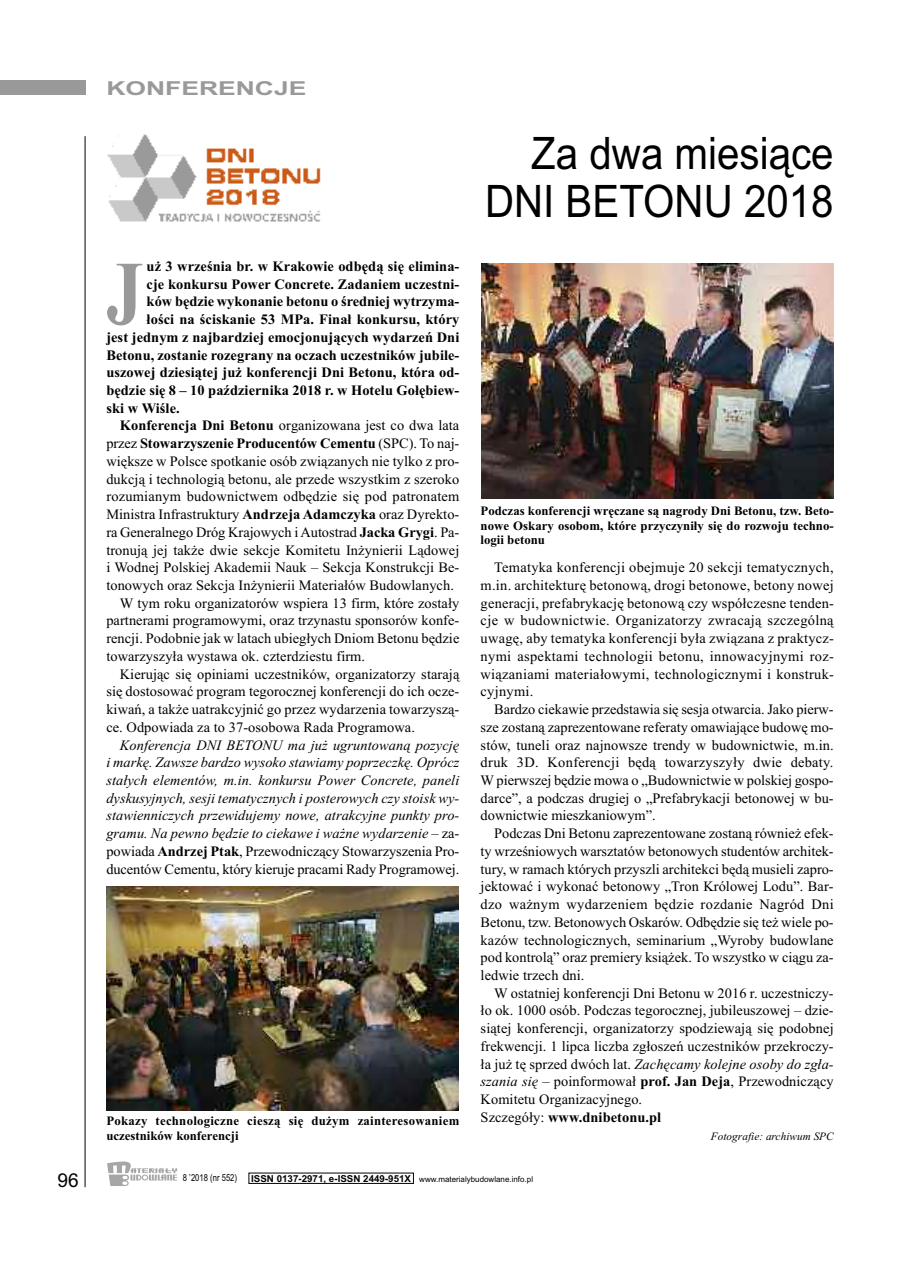
<style>
.page{position:relative;width:906px;height:1268px;background:#fff}
.page>*{position:absolute;margin:0;border:0;box-sizing:border-box;transform-origin:0 0}
.t1{font:700 91.05px "Times New Roman";color:#999;scale:.8 1}
.t2{font:44.7px/47.7px "Arial";color:#000;text-align:right;scale:.9 1}
.t3{font:700 19.2px "Arial";color:#999;scale:1.38 1}
.t4{font:19.2px "Arial";color:#000}
.t5{font:14.4px/17.7px "Times New Roman";letter-spacing:.005em;color:#000;text-align:justify}
.t6{font:700 14.4px "Times New Roman";letter-spacing:.005em;color:#000}
.t7{font:italic 14.4px/17.7px "Times New Roman";letter-spacing:.005em;color:#000;text-align:justify}
.t8{font:700 12.75px/14.4px "Times New Roman";color:#000;text-align:justify}
.t9{font:700 12.75px/14.4px "Times New Roman";letter-spacing:.02em;color:#000}
.t10{font:italic 11.25px "Times New Roman";letter-spacing:.005em;color:#000}
.t11{font:9.6px "Arial";color:#000;scale:.8 1}
.t12{font:7.95px "Arial";color:#000}
.s1{font-weight:700}
.s2{font-weight:400}
.s3{font-style:normal}
.s4{font-weight:700;font-style:normal}
.s5{font-style:italic}
.s6{font-weight:700;font-size:9.6px}
</style>
<div class="page">
<div style="left:0;top:81px;width:85px;height:14px;background:#999"></div>
<hr style="left:85px;top:136px;width:1px;height:1050px;background:#000">
<svg style="left:107px;top:1161px;width:70px;height:24px"></svg>
<img style="left:107px;top:134px;width:214px;height:88px">
<img style="left:481px;top:263px;width:352px;height:235px">
<img style="left:106px;top:886px;width:353px;height:224px">
<h3 class="t4" style="left:57px;top:1168px;width:23px">96</h3>
<h3 class="t3" style="left:106px;top:77px;width:146px">KONFERENCJE</h3>
<h1 class="t1" style="left:106px;top:239px;width:47px">J</h1>
<p class="t6" style="left:147px;top:257px;width:314px">uż 3 września br. w Krakowie odbędą się elimina-</p>
<p class="t6" style="left:147px;top:275px;width:314px">cje konkursu Power Concrete. Zadaniem uczestni-</p>
<p class="t6" style="left:147px;top:293px;width:314px">ków będzie wykonanie betonu o średniej wytrzyma-</p>
<p class="t6" style="left:147px;top:310px;width:314px">łości na ściskanie 53 MPa. Finał konkursu, który</p>
<p class="t6" style="left:106px;top:328px;width:354px">jest jednym z najbardziej emocjonujących wydarzeń Dni</p>
<p class="t6" style="left:106px;top:346px;width:354px">Betonu, zostanie rozegrany na oczach uczestników jubile-</p>
<p class="t6" style="left:106px;top:364px;width:354px">uszowej dziesiątej już konferencji Dni Betonu, która od-</p>
<p class="t6" style="left:106px;top:381px;width:354px">będzie się 8 – 10 października 2018 r. w Hotelu Gołębiew-</p>
<p class="t6" style="left:106px;top:399px;width:75px">ski w Wiśle.</p>
<p class="t5" style="left:120px;top:416px;width:341px"><span class="s1">Konferencja Dni Betonu</span> organizowana jest co dwa lata</p>
<p class="t6" style="left:106px;top:434px;width:354px"><span class="s2">przez</span> Stowarzyszenie Producentów Cementu <span class="s2">(SPC). To naj-</span></p>
<p class="t5" style="left:106px;top:452px;width:354px">większe w Polsce spotkanie osób związanych nie tylko z pro-</p>
<p class="t5" style="left:106px;top:469px;width:354px">dukcją i technologią betonu, ale przede wszystkim z szeroko</p>
<p class="t5" style="left:106px;top:487px;width:354px">rozumianym budownictwem odbędzie się pod patronatem</p>
<p class="t5" style="left:106px;top:505px;width:354px">Ministra Infrastruktury <span class="s1">Andrzeja Adamczyka</span> oraz Dyrekto-</p>
<p class="t5" style="left:106px;top:523px;width:354px">ra Generalnego Dróg Krajowych iAutostrad <span class="s1">Jacka Grygi</span>. Pa-</p>
<p class="t5" style="left:106px;top:540px;width:354px">tronują jej także dwie sekcje Komitetu Inżynierii Lądowej</p>
<p class="t5" style="left:106px;top:558px;width:354px">i Wodnej Polskiej Akademii Nauk – Sekcja Konstrukcji Be-</p>
<p class="t5" style="left:106px;top:576px;width:349px">tonowych oraz Sekcja Inżynierii Materiałów Budowlanych.</p>
<p class="t5" style="left:120px;top:593px;width:341px">W tym roku organizatorów wspiera 13 firm, które zostały</p>
<p class="t5" style="left:106px;top:611px;width:354px">partnerami programowymi, oraz trzynastu sponsorów konfe-</p>
<p class="t5" style="left:106px;top:629px;width:354px">rencji. Podobnie jak w latach ubiegłych Dniom Betonu będzie</p>
<p class="t5" style="left:106px;top:647px;width:260px">towarzyszyła wystawa ok. czterdziestu firm.</p>
<p class="t5" style="left:120px;top:664px;width:341px">Kierując się opiniami uczestników, organizatorzy starają</p>
<p class="t5" style="left:106px;top:682px;width:354px">się dostosować program tegorocznej konferencji do ich ocze-</p>
<p class="t5" style="left:106px;top:700px;width:354px">kiwań, a także uatrakcyjnić go przez wydarzenia towarzyszą-</p>
<p class="t5" style="left:106px;top:717px;width:310px">ce. Odpowiada za to 37-osobowa Rada Programowa.</p>
<p class="t7" style="left:106px;top:735px;width:354px;text-indent:13px">Konferencja DNI BETONU ma już ugruntowaną pozycję i markę. Zawsze bardzo wysoko stawiamy poprzeczkę. Oprócz stałych elementów, m.in. konkursu Power Concrete, paneli dyskusyjnych, sesji tematycznych i posterowych czy stoisk wy&shy;stawienniczych przewidujemy nowe, atrakcyjne punkty pro&shy;gramu. Na pewno będzie to ciekawe i ważne wydarzenie <span class="s3">– za&shy;powiada</span> <span class="s4">Andrzej Ptak</span><span class="s3">, Przewodniczący Stowarzyszenia Pro&shy;ducentów Cementu, który kieruje pracami Rady Programowej.</span></p>
<p class="t9" style="left:106px;top:1113px;width:354px">Pokazy technologiczne cieszą się dużym zainteresowaniem uczestników konferencji</p>
<h2 class="t2" style="left:485px;top:129px;width:389px">Za dwa miesiące<br>DNI BETONU 2018</h2>
<p class="t8" style="left:480px;top:503px;width:354px">Podczas konferencji wręczane są nagrody Dni Betonu, tzw. Beto&shy;nowe Oskary osobom, które przyczyniły się do rozwoju techno&shy;logii betonu</p>
<p class="t5" style="left:480px;top:558px;width:355px;text-indent:14px">Tematyka konferencji obejmuje 20 sekcji tematycznych, m.in. architekturę betonową, drogi betonowe, betony nowej generacji, prefabrykację betonową czy współczesne tenden&shy;cje w budownictwie. Organizatorzy zwracają szczególną uwagę, aby tematyka konferencji była związana z praktycz&shy;nymi aspektami technologii betonu, innowacyjnymi roz&shy;wiązaniami materiałowymi, technologicznymi i konstruk&shy;cyjnymi.</p>
<p class="t5" style="left:480px;top:700px;width:354px;text-indent:14px">Bardzo ciekawie przedstawia się sesja otwarcia. Jako pierw&shy;sze zostaną zaprezentowane referaty omawiające budowę mo&shy;stów, tuneli oraz najnowsze trendy w budownictwie, m.in. druk 3D. Konferencji będą towarzyszyły dwie debaty.<br>W pierwszej będzie mowa o „Budownictwie w polskiej gospo&shy;darce”, a podczas drugiej o „Prefabrykacji betonowej w bu&shy;downictwie mieszkaniowym”.</p>
<p class="t5" style="left:480px;top:824px;width:354px;text-indent:14px">Podczas Dni Betonu zaprezentowane zostaną również efek&shy;ty wrześniowych warsztatów betonowych studentów architek&shy;tury, w ramach których przyszli architekci będą musieli zapro&shy;jektować i wykonać betonowy „Tron Królowej Lodu”. Bar&shy;dzo ważnym wydarzeniem będzie rozdanie Nagród Dni Betonu, tzw. Betonowych Oskarów. Odbędzie się też wiele po&shy;kazów technologicznych, seminarium „Wyroby budowlane pod kontrolą” oraz premiery książek. To wszystko w ciągu za&shy;ledwie trzech dni.</p>
<p class="t5" style="left:480px;top:983px;width:354px;text-align:left;text-indent:14px">W ostatniej konferencji Dni Betonu w 2016 r. uczestniczy&shy;ło ok. 1000 osób. Podczas tegorocznej, jubileuszowej – dzie&shy;siątej konferencji, organizatorzy spodziewają się podobnej frekwencji. 1 lipca liczba zgłoszeń uczestników przekroczy&shy;ła już tę sprzed dwóch lat. <span class="s5">Zachęcamy kolejne osoby do zgła&shy;szania się</span> – poinformował <span class="s1">prof. Jan Deja</span>, Przewodniczący Komitetu Organizacyjnego.<br>Szczegóły: <span class="s1">www.dnibetonu.pl</span></p>
<p class="t10" style="left:711px;top:1128px;width:124px">Fotografie: archiwum SPC</p>
<p class="t11" style="left:183px;top:1171px;width:69px">8 ’2018 (nr 552)</p>
<p class="t12" style="left:251px;top:1174px;width:283px"><span class="s6">ISSN 0137-2971, e-ISSN 2449-951X</span> www.materialybudowlane.info.pl</p>
</div>
